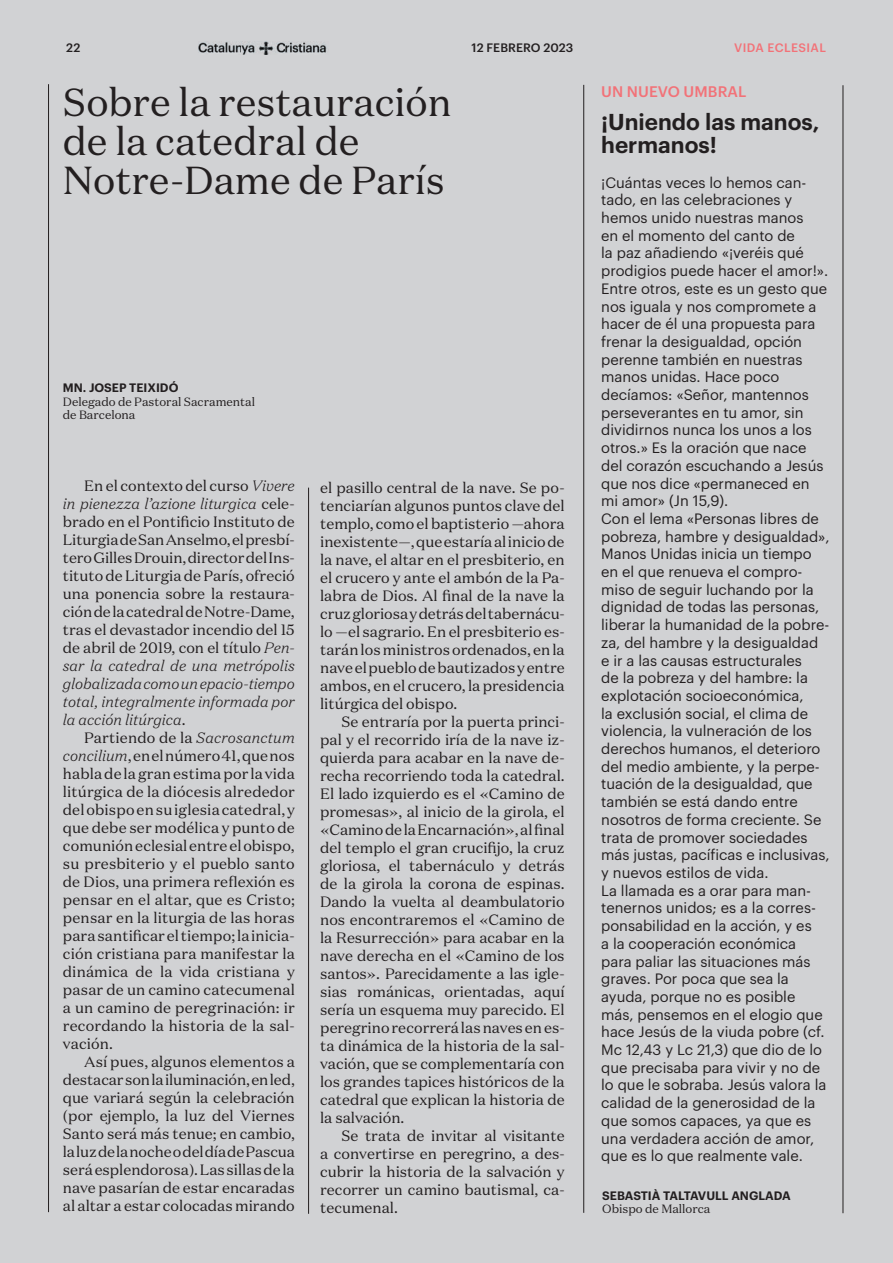
<style>
.page{position:relative;width:893px;height:1263px;background:#d1d2d4}
.page>*{position:absolute;margin:0;border:0;box-sizing:border-box;transform-origin:0 0}
.t1{font:39px/39px "Domaine Text";color:#231f20}
.t2{font:600 22.5px/22.5px "Graphik";color:#231f20}
.t3{font:15px/18px "Domaine Text";color:#231f20;text-align:justify}
.t4{font:500 15px "Graphik";letter-spacing:.005em;color:#f27278}
.t5{font:14.7px/17.7px "Graphik";color:#231f20}
.t6{font:12px/13.5px "Domaine Text";color:#231f20}
.t7{font:600 12px "Graphik";color:#231f20}
.t8{font:500 12px "Graphik";letter-spacing:.005em;color:#231f20}
.t9{font:500 12px "Graphik";letter-spacing:.035em;color:#f27278}
.s1{font-weight:300;font-style:italic}
</style>
<div class="page">
<img style="left:198px;top:41px;width:129px;height:14px">
<hr style="left:583px;top:85px;width:1px;height:1128px;background:#231f20">
<hr style="left:843px;top:85px;width:1px;height:1128px;background:#231f20">
<hr style="left:48px;top:84px;width:1px;height:1128px;background:#231f20">
<hr style="left:308px;top:488px;width:1px;height:726px;background:#231f20">
<p class="t8" style="left:66px;top:39px;width:16px">22</p>
<p class="t8" style="left:472px;top:39px;width:103px">12 FEBRERO 2023</p>
<p class="t9" style="left:734px;top:38px;width:93px">VIDA ECLESIAL</p>
<h1 class="t1" style="left:63px;top:82px;width:390px">Sobre la restauración de la catedral de<br>Notre-Dame de París</h1>
<p class="t7" style="left:63px;top:378px;width:117px">MN. JOSEP TEIXIDÓ</p>
<p class="t6" style="left:63px;top:394px;width:194px">Delegado de Pastoral Sacramental de Barcelona</p>
<p class="t3" style="left:63px;top:477px;width:233px;text-indent:21px">En el contexto del curso <span class="s1">Vivere in pienezza l’azione liturgica</span> cele&shy;brado en el Pontificio Instituto de Liturgia de San Anselmo, el presbí&shy;tero Gilles Drouin, director del Ins&shy;tituto de Liturgia de París, ofreció una ponencia sobre la restaura&shy;ción de la catedral de Notre-Dame, tras el devastador incendio del 15 de abril de 2019, con el título <span class="s1">Pen&shy;sar la catedral de una metrópolis globalizada como un epacio-tiempo total, integralmente informada por la acción litúrgica</span>.</p>
<p class="t3" style="left:63px;top:729px;width:233px;text-indent:21px">Partiendo de la <span class="s1">Sacrosanctum concilium</span>, en el número 41, que nos habla de la gran estima por la vida litúrgica de la diócesis alrededor del obispo en su iglesia catedral, y que debe ser modélica y punto de comunión eclesial entre el obispo, su presbiterio y el pueblo santo de Dios, una primera reflexión es pensar en el altar, que es Cristo; pensar en la liturgia de las horas para santificar el tiempo; la inicia&shy;ción cristiana para manifestar la dinámica de la vida cristiana y pasar de un camino catecumenal a un camino de peregrinación: ir recordando la historia de la sal&shy;vación.</p>
<p class="t3" style="left:63px;top:1053px;width:234px;text-indent:21px">Así pues, algunos elementos a destacar son la iluminación, en led, que variará según la celebración (por ejemplo, la luz del Viernes Santo será más tenue; en cambio, la luz de la noche o del día de Pascua será esplendorosa). Las sillas de la nave pasarían de estar encaradas al altar a estar colocadas mirando</p>
<p class="t3" style="left:320px;top:478px;width:246px">el pasillo central de la nave. Se po&shy;tenciarían algunos puntos clave del templo, como el baptisterio —ahora inexistente—, que estaría al inicio de la nave, el altar en el presbiterio, en el crucero y ante el ambón de la Pa&shy;labra de Dios. Al final de la nave la cruz gloriosa y detrás del tabernácu&shy;lo —el sagrario. En el presbiterio es&shy;tarán los ministros ordenados, en la nave el pueblo de bautizados y entre ambos, en el crucero, la presidencia litúrgica del obispo.</p>
<p class="t3" style="left:320px;top:712px;width:246px;text-indent:21px">Se entraría por la puerta princi&shy;pal y el recorrido iría de la nave iz&shy;quierda para acabar en la nave de&shy;recha recorriendo toda la catedral.<br>El lado izquierdo es el «Camino de promesas», al inicio de la girola, el «Camino de la Encarnación», al final del templo el gran crucifijo, la cruz gloriosa, el tabernáculo y detrás de la girola la corona de espinas.<br>Dando la vuelta al deambulatorio nos encontraremos el «Camino de la Resurrección» para acabar en la nave derecha en el «Camino de los santos». Parecidamente a las igle&shy;sias románicas, orientadas, aquí sería un esquema muy parecido. El peregrino recorrerá las naves en es&shy;ta dinámica de la historia de la sal&shy;vación, que se complementaría con los grandes tapices históricos de la catedral que explican la historia de la salvación.</p>
<p class="t3" style="left:320px;top:1126px;width:246px;text-indent:21px">Se trata de invitar al visitante a convertirse en peregrino, a des&shy;cubrir la historia de la salvación y recorrer un camino bautismal, ca&shy;tecumenal.</p>
<p class="t4" style="left:601px;top:81px;width:147px">UN NUEVO UMBRAL</p>
<h2 class="t2" style="left:601px;top:109px;width:220px">¡Uniendo las manos, hermanos!</h2>
<p class="t5" style="left:601px;top:172px;width:230px">¡Cuántas veces lo hemos can&shy;tado, en las celebraciones y hemos unido nuestras manos<br>en el momento del canto de<br>la paz añadiendo «¡veréis qué prodigios puede hacer el amor!».<br>Entre otros, este es un gesto que nos iguala y nos compromete a hacer de él una propuesta para frenar la desigualdad, opción perenne también en nuestras manos unidas. Hace poco decíamos: «Señor, mantennos perseverantes en tu amor, sin dividirnos nunca los unos a los otros.» Es la oración que nace del corazón escuchando a Jesús que nos dice «permaneced en mi amor» (Jn 15,9).<br>Con el lema «Personas libres de pobreza, hambre y desigualdad»,<br>Manos Unidas inicia un tiempo en el que renueva el compro&shy;miso de seguir luchando por la dignidad de todas las personas, liberar la humanidad de la pobre&shy;za, del hambre y la desigualdad e ir a las causas estructurales<br>de la pobreza y del hambre: la explotación socioeconómica,<br>la exclusión social, el clima de violencia, la vulneración de los derechos humanos, el deterioro del medio ambiente, y la perpe&shy;tuación de la desigualdad, que también se está dando entre nosotros de forma creciente. Se trata de promover sociedades más justas, pacíficas e inclusivas, y nuevos estilos de vida.<br>La llamada es a orar para man&shy;tenernos unidos; es a la corres&shy;ponsabilidad en la acción, y es<br>a la cooperación económica para paliar las situaciones más graves. Por poca que sea la ayuda, porque no es posible más, pensemos en el elogio que hace Jesús de la viuda pobre (cf.<br>Mc 12,43 y Lc 21,3) que dio de lo que precisaba para vivir y no de lo que le sobraba. Jesús valora la calidad de la generosidad de la que somos capaces, ya que es una verdadera acción de amor, que es lo que realmente vale.</p>
<p class="t7" style="left:602px;top:1186px;width:190px">SEBASTIÀ TALTAVULL ANGLADA</p>
<p class="t6" style="left:602px;top:1202px;width:110px">Obispo de Mallorca</p>
</div>
